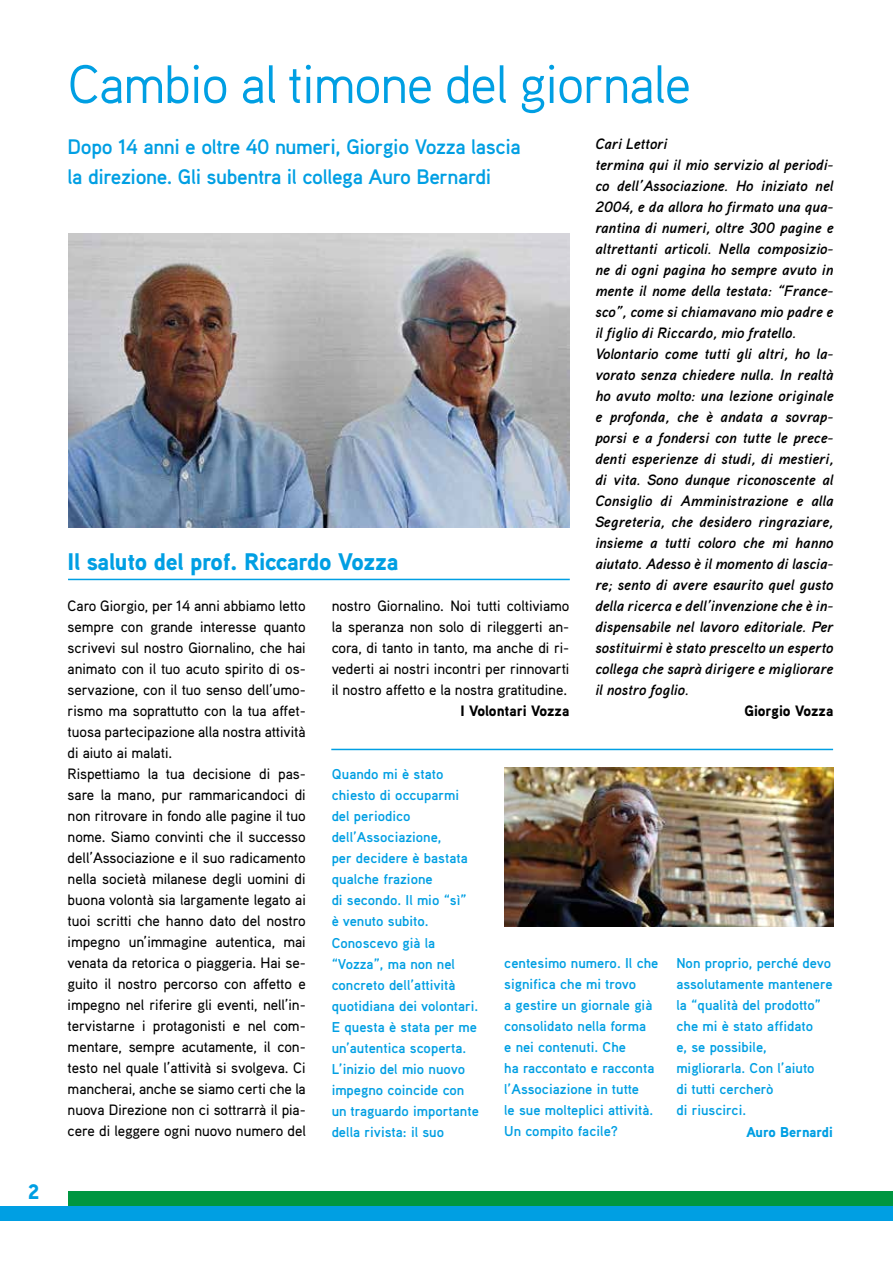
<style>
.page{position:relative;width:893px;height:1263px;background:#fff}
.page>*{position:absolute;margin:0;border:0;box-sizing:border-box;transform-origin:0 0}
.t1{font:54px "Aaux Pro";letter-spacing:-.035em;color:#009fe3}
.t2{font:900 24px "Aaux Pro";letter-spacing:-.015em;color:#009fe3}
.t3{font:700 21px/30px "Aaux Pro";letter-spacing:-.02em;color:#009fe3}
.t4{font:900 21px "Aaux Pro";color:#009fe3}
.t5{font:500 15px/21px "Aaux Pro";letter-spacing:-.005em;color:#000}
.t6{font:italic 700 15px/21px "Aaux Pro";color:#000}
.t7{font:900 15px "Aaux Pro";letter-spacing:-.005em;color:#000}
.t8{font:700 14.25px/21px "Aaux Pro";color:#009fe3}
.t9{font:900 14.25px "Aaux Pro";color:#009fe3}
</style>
<div class="page">
<div style="left:0;top:1206px;width:893px;height:15px;background:#009fe3"></div>
<div style="left:68px;top:1191px;width:825px;height:15px;background:#009641"></div>
<img style="left:68px;top:233px;width:501px;height:294px">
<img style="left:504px;top:767px;width:329px;height:159px">
<hr style="left:68px;top:579px;width:502px;height:1px;background:#009fe3">
<hr style="left:331px;top:749px;width:502px;height:1px;background:#009fe3">
<h3 class="t4" style="left:28px;top:1178px;width:13px">2</h3>
<h1 class="t1" style="left:68px;top:50px;width:625px">Cambio al timone del giornale</h1>
<p class="t6" style="left:595px;top:133px;width:240px">Cari Lettori<br>termina qui il mio servizio al periodi&shy;co dell’Associazione. Ho iniziato nel 2004, e da allora ho firmato una qua&shy;rantina di numeri, oltre 300 pagine e altrettanti articoli. Nella composizio&shy;ne di ogni pagina ho sempre avuto in mente il nome della testata: “France&shy;sco”, come si chiamavano mio padre e il figlio di Riccardo, mio fratello.<br>Volontario come tutti gli altri, ho la&shy;vorato senza chiedere nulla. In realtà ho avuto molto: una lezione originale e profonda, che è andata a sovrap&shy;porsi e a fondersi con tutte le prece&shy;denti esperienze di studi, di mestieri, di vita. Sono dunque riconoscente al Consiglio di Amministrazione e alla Segreteria, che desidero ringraziare, insieme a tutti coloro che mi hanno aiutato. Adesso è il momento di lascia&shy;re; sento di avere esaurito quel gusto della ricerca e dell’invenzione che è in&shy;dispensabile nel lavoro editoriale. Per sostituirmi è stato prescelto un esperto collega che saprà dirigere e migliorare il nostro foglio.</p>
<p class="t7" style="left:745px;top:701px;width:90px">Giorgio Vozza</p>
<h3 class="t3" style="left:68px;top:131px;width:455px">Dopo 14 anni e oltre 40 numeri, Giorgio Vozza lascia la direzione. Gli subentra il collega Auro Bernardi</h3>
<h2 class="t2" style="left:68px;top:546px;width:332px">Il saluto del prof. Riccardo Vozza</h2>
<p class="t5" style="left:68px;top:595px;width:240px">Caro Giorgio, per 14 anni abbiamo letto sempre con grande interesse quanto scrivevi sul nostro Giornalino, che hai animato con il tuo acuto spirito di os&shy;servazione, con il tuo senso dell’umo&shy;rismo ma soprattutto con la tua affet&shy;tuosa partecipazione alla nostra attività di aiuto ai malati.<br>Rispettiamo la tua decisione di pas&shy;sare la mano, pur rammaricandoci di non ritrovare in fondo alle pagine il tuo nome. Siamo convinti che il successo dell’Associazione e il suo radicamento nella società milanese degli uomini di buona volontà sia largamente legato ai tuoi scritti che hanno dato del nostro impegno un’immagine autentica, mai venata da retorica o piaggeria. Hai se&shy;guito il nostro percorso con affetto e impegno nel riferire gli eventi, nell’in&shy;tervistarne i protagonisti e nel com&shy;mentare, sempre acutamente, il con&shy;testo nel quale l’attività si svolgeva. Ci mancherai, anche se siamo certi che la nuova Direzione non ci sottrarrà il pia&shy;cere di leggere ogni nuovo numero del</p>
<p class="t5" style="left:332px;top:595px;width:239px;text-align:justify">nostro Giornalino. Noi tutti coltiviamo la speranza non solo di rileggerti an&shy;cora, di tanto in tanto, ma anche di ri&shy;vederti ai nostri incontri per rinnovarti il nostro affetto e la nostra gratitudine.</p>
<p class="t7" style="left:460px;top:701px;width:110px">I Volontari Vozza</p>
<p class="t8" style="left:332px;top:763px;width:149px">Quando mi è stato chiesto di occuparmi del periodico dell’Associazione,<br>per decidere è bastata qualche frazione<br>di secondo. Il mio “sì”<br>è venuto subito.<br>Conoscevo già la “Vozza”, ma non nel concreto dell’attività quotidiana dei volontari.<br>E questa è stata per me un’autentica scoperta.<br>L’inizio del mio nuovo impegno coincide con un traguardo importante della rivista: il suo</p>
<p class="t8" style="left:504px;top:952px;width:156px">centesimo numero. Il che significa che mi trovo<br>a gestire un giornale già consolidato nella forma<br>e nei contenuti. Che<br>ha raccontato e racconta l’Associazione in tutte<br>le sue molteplici attività.<br>Un compito facile?</p>
<p class="t8" style="left:676px;top:952px;width:158px">Non proprio, perché devo assolutamente mantenere la “qualità del prodotto” che mi è stato affidato<br>e, se possibile, migliorarla. Con l’aiuto<br>di tutti cercherò<br>di riuscirci.</p>
<p class="t9" style="left:746px;top:1122px;width:88px">Auro Bernardi</p>
</div>
